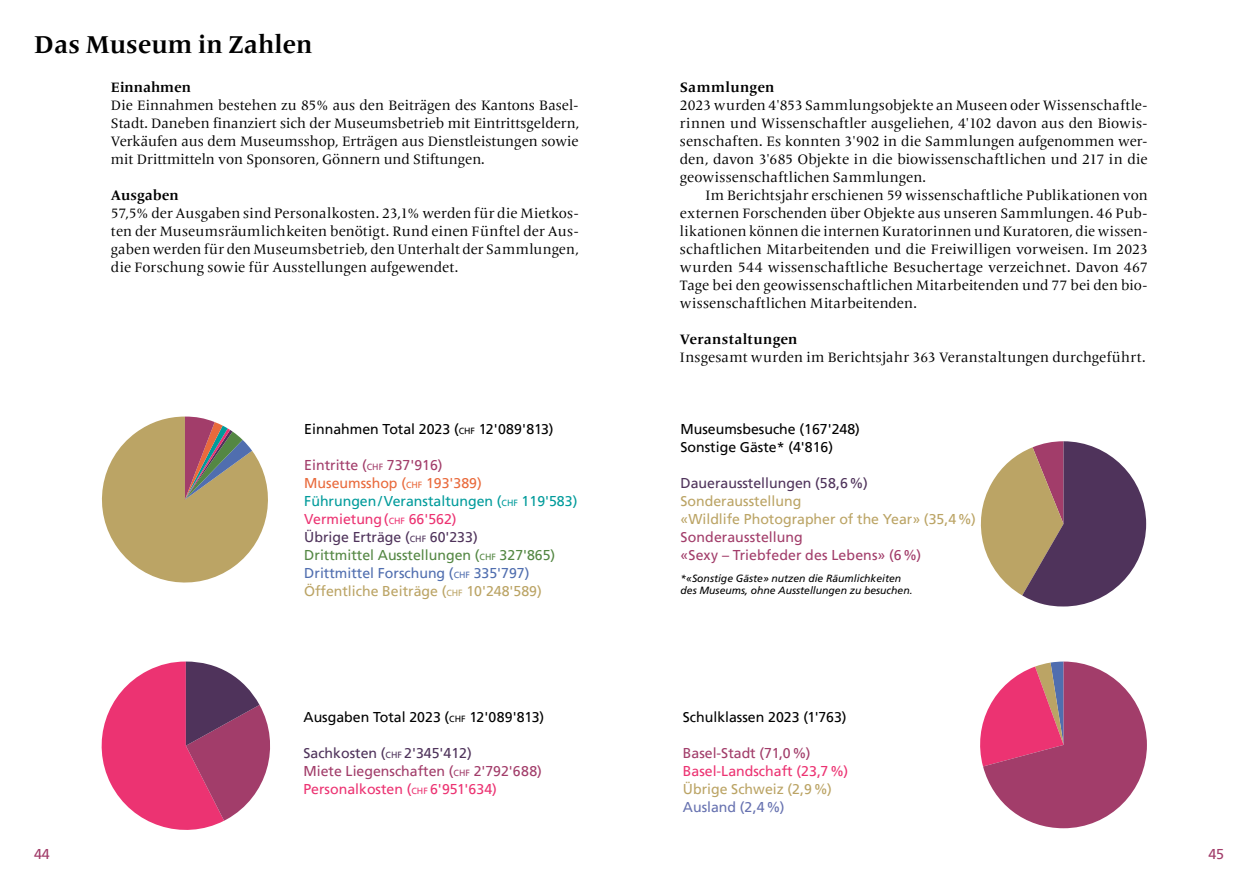
<style>
.page{position:relative;width:1259px;height:893px;background:#fff}
.page>*{position:absolute;margin:0;border:0;box-sizing:border-box;transform-origin:0 0}
.t1{font:700 25.5px "Frutiger Serif LT Pro";color:#000}
.t2{font:14.25px/18px "Frutiger Serif LT Pro";color:#000;text-align:justify}
.t3{font:14.25px/18px "Frutiger LT";color:#009b9b}
.t4{font:14.25px/18px "Frutiger LT";color:#a23d6a}
.t5{font:14.25px/18px "Frutiger LT";color:#000}
.t6{font:14.25px/18px "Frutiger LT";color:#bba465}
.t7{font:700 14.25px "Frutiger Serif LT Pro";letter-spacing:.005em;color:#000}
.t8{font:14.25px "Frutiger LT";color:#4f335b}
.t9{font:14.25px "Frutiger LT";color:#ec3372}
.t10{font:14.25px "Frutiger LT";color:#6772b0}
.t11{font:italic 10.5px/12px "Frutiger LT Std";color:#000}
.s1{font-size:9px}
.s2{color:#a23d6a}
.s3{font-size:9px;color:#a23d6a}
.s4{color:#e96a3c}
.s5{font-size:9px;color:#e96a3c}
.s6{color:#ec3372}
.s7{font-size:9px;color:#ec3372}
.s8{color:#4f335b}
.s9{font-size:9px;color:#4f335b}
.s10{color:#548743}
.s11{font-size:9px;color:#548743}
.s12{color:#506eaf}
.s13{font-size:9px;color:#506eaf}
.s14{color:#bba465}
.s15{font-size:9px;color:#bba465}
</style>
<div class="page">
<svg style="left:101px;top:661px;width:169px;height:169px"></svg>
<svg style="left:980px;top:662px;width:167px;height:166px"></svg>
<svg style="left:980px;top:441px;width:166px;height:165px"></svg>
<svg style="left:102px;top:417px;width:166px;height:166px"></svg>
<h1 class="t1" style="left:34px;top:30px;width:280px">Das Museum in Zahlen</h1>
<p class="t7" style="left:111px;top:79px;width:81px">Einnahmen</p>
<p class="t2" style="left:111px;top:96px;width:470px">Die Einnahmen bestehen zu 85% aus den Beiträgen des Kantons Basel-Stadt. Daneben finanziert sich der Museumsbetrieb mit Eintrittsgeldern, Verkäufen aus dem Museumsshop, Erträgen aus Dienstleistungen sowie mit Drittmitteln von Sponsoren, Gönnern und Stiftungen.</p>
<p class="t7" style="left:111px;top:187px;width:69px">Ausgaben</p>
<p class="t2" style="left:111px;top:204px;width:469px">57,5% der Ausgaben sind Personalkosten. 23,1% werden für die Mietkos&shy;ten der Museumsräumlichkeiten benötigt. Rund einen Fünftel der Aus&shy;gaben werden für den Museumsbetrieb, den Unterhalt der Sammlungen, die Forschung sowie für Ausstellungen aufgewendet.</p>
<p class="t5" style="left:304px;top:420px;width:251px">Einnahmen Total 2023 (<span class="s1">CHF</span> 12'089'813)</p>
<p class="t3" style="left:304px;top:456px;width:274px"><span class="s2">Eintritte (</span><span class="s3">CHF</span> <span class="s2">737'916)<br></span><span class="s4">Museumsshop (</span><span class="s5">CHF</span> <span class="s4">193'389)<br></span>Führungen/Veranstaltungen (<span class="s1">CHF</span> 119'583)<br><span class="s6">Vermietung(</span><span class="s7">CHF</span> <span class="s6">66'562)<br></span><span class="s8">Übrige Erträge (</span><span class="s9">CHF</span> <span class="s8">60'233)<br></span><span class="s10">Drittmittel Ausstellungen (</span><span class="s11">CHF</span> <span class="s10">327'865)<br></span><span class="s12">Drittmittel Forschung (</span><span class="s13">CHF</span> <span class="s12">335'797)<br></span><span class="s14">Öffentliche Beiträge (</span><span class="s15">CHF</span> <span class="s14">10'248'589)</span></p>
<p class="t4" style="left:34px;top:845px;width:17px">44</p>
<p class="t5" style="left:303px;top:708px;width:242px">Ausgaben Total 2023 (<span class="s1">CHF</span> 12'089'813)</p>
<p class="t4" style="left:303px;top:744px;width:240px"><span class="s8">Sachkosten (</span><span class="s9">CHF</span> <span class="s8">2'345'412)<br></span>Miete Liegenschaften (<span class="s1">CHF</span> 2'792'688)<br><span class="s6">Personalkosten (</span><span class="s7">CHF</span> <span class="s6">6'951'634)</span></p>
<p class="t7" style="left:680px;top:79px;width:96px">Sammlungen</p>
<p class="t2" style="left:680px;top:96px;width:469px">2023 wurden 4'853 Sammlungsobjekte an Museen oder Wissenschaftle&shy;rinnen und Wissenschaftler ausgeliehen, 4'102 davon aus den Biowis&shy;senschaften. Es konnten 3'902 in die Sammlungen aufgenommen wer&shy;den, davon 3'685 Objekte in die biowissenschaftlichen und 217 in die geowissenschaftlichen Sammlungen.</p>
<p class="t2" style="left:680px;top:186px;width:469px;text-indent:26px">Im Berichtsjahr erschienen 59 wissenschaftliche Publikationen von externen Forschenden über Objekte aus unseren Sammlungen. 46 Pub&shy;likationen können die internen Kuratorinnen und Kuratoren, die wissen&shy;schaftlichen Mitarbeitenden und die Freiwilligen vorweisen. Im 2023 wurden 544 wissenschaftliche Besuchertage verzeichnet. Davon 467<br>Tage bei den geowissenschaftlichen Mitarbeitenden und 77 bei den bio&shy;wissenschaftlichen Mitarbeitenden.</p>
<p class="t7" style="left:680px;top:331px;width:119px">Veranstaltungen</p>
<p class="t2" style="left:680px;top:348px;width:467px">Insgesamt wurden im Berichtsjahr 363 Veranstaltungen durchgeführt.</p>
<p class="t5" style="left:680px;top:420px;width:181px">Museumsbesuche (167'248)<br>Sonstige Gäste* (4'816)</p>
<p class="t8" style="left:680px;top:475px;width:189px">Dauerausstellungen (58,6%)</p>
<p class="t6" style="left:680px;top:492px;width:297px">Sonderausstellung<br>«Wildlife Photographer of the Year» (35,4%)</p>
<p class="t4" style="left:680px;top:528px;width:242px">Sonderausstellung<br>«Sexy – Triebfeder des Lebens» (6%)</p>
<p class="t11" style="left:680px;top:573px;width:234px">*«Sonstige Gäste» nutzen die Räumlichkeiten des Museums, ohne Ausstellungen zu besuchen.</p>
<p class="t5" style="left:683px;top:708px;width:165px">Schulklassen 2023 (1'763)</p>
<p class="t4" style="left:683px;top:744px;width:129px">Basel-Stadt (71,0%)</p>
<p class="t9" style="left:683px;top:763px;width:167px">Basel-Landschaft (23,7%)</p>
<p class="t6" style="left:683px;top:780px;width:150px">Übrige Schweiz (2,9%)</p>
<p class="t10" style="left:683px;top:799px;width:103px">Ausland (2,4%)</p>
<p class="t4" style="left:1208px;top:845px;width:17px">45</p>
</div>
